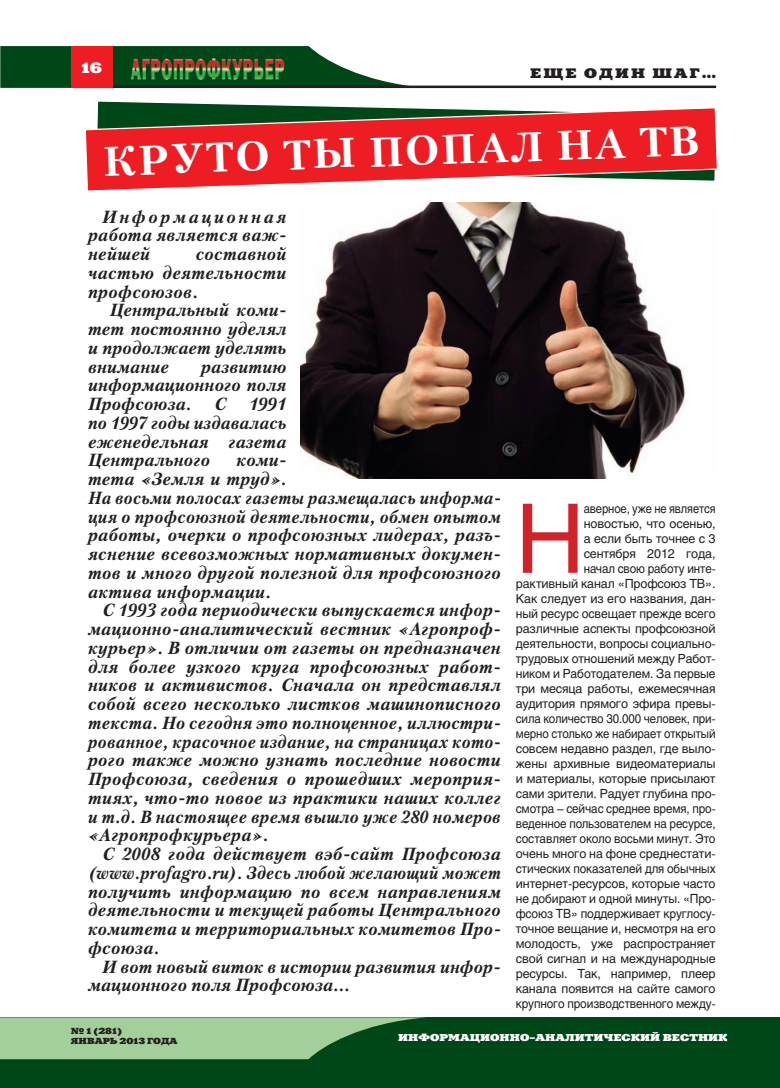
<style>
.page{position:relative;width:780px;height:1088px;background:#fff}
.page>*{position:absolute;margin:0;border:0;box-sizing:border-box;transform-origin:0 0}
.t1{font:95.12px "Helios";color:#d1232a}
.t2{font:700 41.25px "Petersburg C";color:#fff}
.t3{font:italic 700 17.5px/18.8px "Petersburg C";letter-spacing:.02em;color:#231f20;text-align:justify}
.t4{font:italic 700 17.5px "Petersburg C";letter-spacing:.02em;color:#231f20;scale:.95 1}
.t5{font:italic 700 17.5px "Petersburg C";letter-spacing:.02em;color:#231f20;scale:.96 1}
.t6{font:italic 700 17.5px "Petersburg C";letter-spacing:.02em;color:#231f20;scale:.93 1}
.t7{font:700 15px "Xenia Extended C";color:#fff}
.t8{font:700 13.75px "Xenia Extended C";letter-spacing:.15em;color:#231f20}
.t9{font:12.5px/15px "Helios";letter-spacing:-.01em;color:#231f20;text-align:right;scale:.9 1}
.t10{font:700 10px "Xenia Extended C";color:#fff}
.t11{font:700 8.75px/10.5px "Xenia Extended C";color:#231f20;scale:.95 1}
</style>
<div class="page">
<svg style="left:0;top:46px;width:427px;height:42px"></svg>
<div style="left:0;top:1018px;width:762px;height:70px;background:#004717"></div>
<div style="left:762px;top:1018px;width:18px;height:70px;background:#004717"></div>
<hr style="left:71px;top:86px;width:645px;height:2px;background:#231f20">
<svg style="left:0;top:1017px;width:427px;height:42px"></svg>
<div style="left:71px;top:46px;width:41px;height:42px;background:#ee1d23"></div>
<img style="left:130px;top:58px;width:156px;height:23px">
<svg style="left:98px;top:101px;width:198px;height:5px"></svg>
<svg style="left:86px;top:106px;width:631px;height:85px;background:#d14745"></svg>
<img style="left:300px;top:202px;width:385px;height:276px">
<p class="t7" style="left:81px;top:58px;width:23px">16</p>
<p class="t8" style="left:530px;top:65px;width:187px">ЕЩЕ ОДИН ШАГ…</p>
<p class="t2" style="left:103px;top:138px;width:597px;rotate:-2deg">КРУТО ТЫ ПОПАЛ НА ТВ</p>
<p class="t3" style="left:88px;top:207px;width:200px;text-indent:14px">Информационная работа является важ&shy;нейшей</p>
<p class="t3" style="left:196px;top:245px;width:92px">составной</p>
<p class="t3" style="left:88px;top:263px;width:200px">частью деятельности</p>
<p class="t3" style="left:88px;top:282px;width:111px">профсоюзов.</p>
<p class="t3" style="left:110px;top:301px;width:178px">Центральный коми-</p>
<p class="t3" style="left:88px;top:320px;width:200px">тет постоянно уделял</p>
<p class="t3" style="left:88px;top:338px;width:200px">и продолжает уделять</p>
<p class="t3" style="left:88px;top:357px;width:82px">внимание</p>
<p class="t3" style="left:88px;top:357px;width:200px;text-indent:113px">развитию информационного поля Профсоюза.</p>
<p class="t3" style="left:88px;top:395px;width:200px;text-indent:161px">1991 по 1997 годы издавалась еженедельная газета Центрального</p>
<p class="t3" style="left:214px;top:395px;width:14px">С</p>
<p class="t3" style="left:236px;top:451px;width:51px">коми-</p>
<p class="t3" style="left:88px;top:470px;width:200px">тета «Земля и труд».</p>
<p class="t4" style="left:88px;top:488px;width:436px">На восьми полосах газеты размещалась информа-</p>
<p class="t5" style="left:88px;top:506px;width:431px">ция о профсоюзной деятельности, обмен опытом</p>
<p class="t3" style="left:88px;top:526px;width:414px">работы, очерки о профсоюзных лидерах, разъ-</p>
<p class="t3" style="left:88px;top:545px;width:414px">яснение всевозможных нормативных докумен-</p>
<p class="t3" style="left:88px;top:563px;width:414px">тов и много другой полезной для профсоюзного</p>
<p class="t3" style="left:88px;top:582px;width:184px">актива информации.</p>
<p class="t3" style="left:102px;top:601px;width:400px">С 1993 года периодически выпускается инфор-</p>
<p class="t3" style="left:88px;top:620px;width:414px">мационно-аналитический вестник «Агропроф-</p>
<p class="t3" style="left:88px;top:638px;width:414px">курьер». В отличии от газеты он предназначен</p>
<p class="t3" style="left:88px;top:657px;width:414px">для более узкого круга профсоюзных работ-</p>
<p class="t3" style="left:88px;top:676px;width:414px">ников и активистов. Сначала он представлял</p>
<p class="t3" style="left:88px;top:695px;width:414px">собой всего несколько листков машинописного</p>
<p class="t3" style="left:88px;top:713px;width:414px">текста. Но сегодня это полноценное, иллюстри-</p>
<p class="t4" style="left:88px;top:731px;width:436px">рованное, красочное издание, на страницах кото-</p>
<p class="t3" style="left:88px;top:751px;width:414px">рого также можно узнать последние новости</p>
<p class="t3" style="left:88px;top:770px;width:414px">Профсоюза, сведения о прошедших мероприя-</p>
<p class="t3" style="left:88px;top:788px;width:414px">тиях, что-то новое из практики наших коллег</p>
<p class="t5" style="left:88px;top:806px;width:431px">и т.д. В настоящее время вышло уже 280 номеров</p>
<p class="t3" style="left:88px;top:826px;width:182px">«Агропрофкурьера».</p>
<p class="t3" style="left:102px;top:845px;width:400px">С 2008 года действует вэб-сайт Профсоюза</p>
<p class="t6" style="left:88px;top:863px;width:445px">(www.profagro.ru). Здесь любой желающий может</p>
<p class="t3" style="left:88px;top:882px;width:414px">получить информацию по всем направлениям</p>
<p class="t3" style="left:88px;top:901px;width:414px">деятельности и текущей работы Центрального</p>
<p class="t3" style="left:88px;top:920px;width:414px">комитета и территориальных комитетов Про-</p>
<p class="t3" style="left:88px;top:938px;width:73px">фсоюза.</p>
<p class="t3" style="left:102px;top:957px;width:400px">И вот новый виток в истории развития инфор-</p>
<p class="t3" style="left:88px;top:976px;width:263px">мационного поля Профсоюза…</p>
<p class="t1" style="left:516px;top:482px;width:70px">Н</p>
<p class="t9" style="left:516px;top:501px;width:223px">аверное, уже не является<br>новостью, что осенью,<br>а если быть точнее с 3<br>сентября 2012 года,<br>начал свою работу инте-<br>рактивный канал «Профсоюз ТВ».<br>Как следует из его названия, дан&shy;ный ресурс освещает прежде всего различные аспекты профсоюзной деятельности, вопросы социально&shy;трудовых отношений между Работ&shy;ником и Работодателем. За первые три месяца работы, ежемесячная аудитория прямого эфира превы&shy;сила количество 30.000 человек, при&shy;мерно столько же набирает открытый совсем недавно раздел, где выло&shy;жены архивные видеоматериалы и материалы, которые присылают сами зрители. Радует глубина про&shy;смотра – сейчас среднее время, про&shy;веденное пользователем на ресурсе, составляет около восьми минут. Это очень много на фоне среднестати&shy;стических показателей для обычных интернет-ресурсов, которые часто не добирают и одной минуты. «Про&shy;фсоюз ТВ» поддерживает круглосу&shy;точное вещание и, несмотря на его молодость, уже распространяет свой сигнал и на международные ресурсы. Так, например, плеер канала появится на сайте самого крупного производственного между-</p>
<p class="t11" style="left:71px;top:1025px;width:114px">№ 1 (281)<br>ЯНВАРЬ 2013 ГОДА</p>
<p class="t10" style="left:398px;top:1031px;width:331px">ИНФОРМАЦИОННО-АНАЛИТИЧЕСКИЙ ВЕСТНИК</p>
</div>
